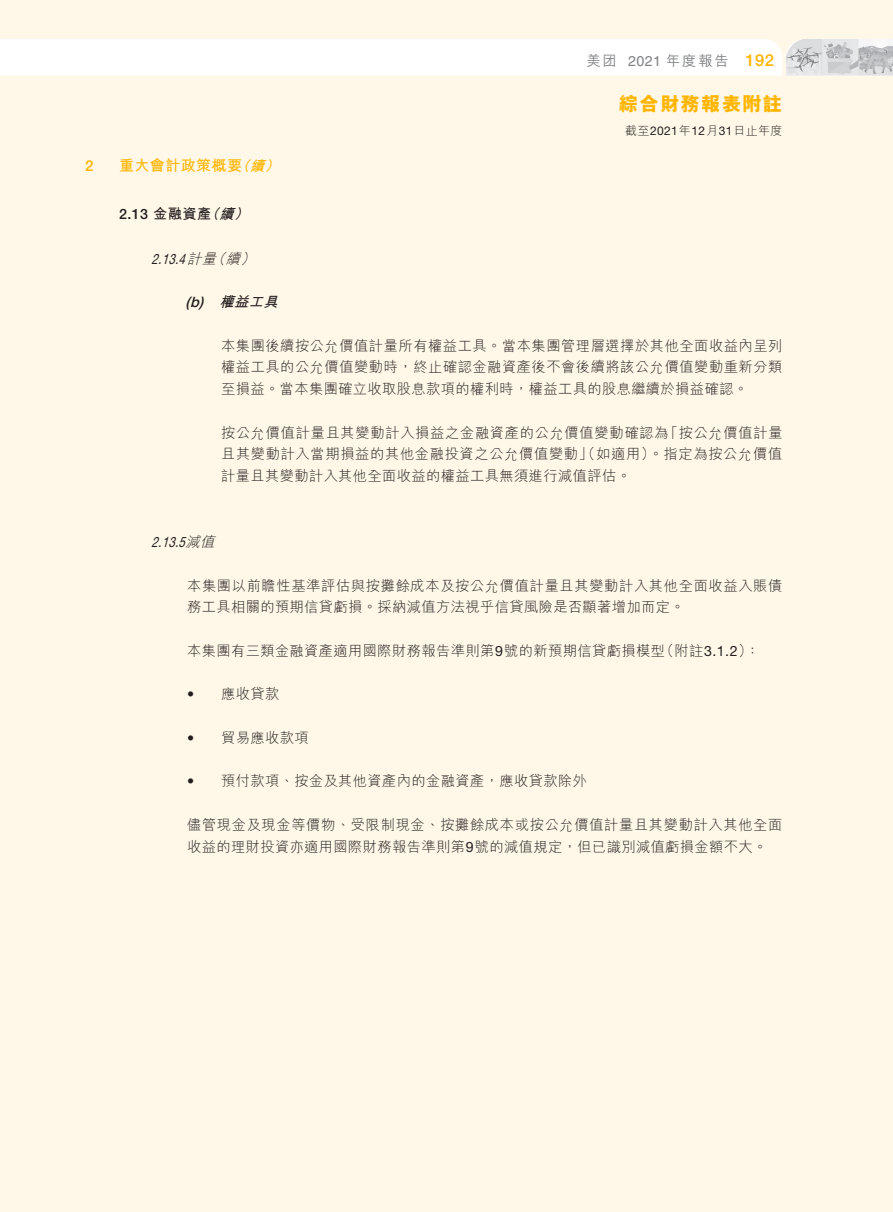
<style>
.page{position:relative;width:893px;height:1212px;background:#fff7e7}
.page>*{position:absolute;margin:0;border:0;box-sizing:border-box;transform-origin:0 0}
.t1{font:800 19.5px "M Hei HK";letter-spacing:.055em;color:#ffb500}
.t2{font:700 15px "M Hei HK";letter-spacing:.03em;color:#ffb500}
.t3{font:500 15px "Helvetica Neue LT Std";color:#ffb500}
.t4{font:300 14.25px/21.8px "M Hei HK";letter-spacing:.03em;color:#231f20;text-align:justify}
.t5{font:italic 14.25px "Helvetica Neue LT Std";color:#231f20;scale:.8 1}
.t6{font:14.25px "Helvetica LT Std";color:#808285}
.t7{font:500 14.25px "Helvetica Neue LT Std";color:#231f20}
.t8{font:italic 700 14.25px "M Hei HK";color:#231f20}
.t9{font:300 12px "M Hei HK";letter-spacing:.03em;color:#231f20}
.s1{font-family:"M Hei HKS";font-weight:500}
.s2{font-family:"M Hei HK";font-weight:500}
.s3{font-family:"Helvetica Neue LT Std";font-weight:500;font-size:16.5px;color:#ffb500}
.s4{font-family:"Helvetica Neue LT Std";font-weight:400}
.s5{font-style:italic;font-size:14.25px}
.s6{font-family:"M Hei HK";font-weight:700}
.s7{font-family:"M Hei HK";font-weight:700;font-style:italic}
.s8{font-family:"M Hei HK";font-weight:300}
.s9{font-family:"Helvetica Neue LT Std";font-weight:500}
</style>
<div class="page">
<div style="left:0;top:39px;width:782px;height:37px;background:#fff"></div>
<img style="left:786px;top:39px;width:107px;height:37px">
<p class="t6" style="left:586px;top:53px;width:189px"><span class="s1">美團</span> 2021 <span class="s2">年度報告</span> <span class="s3">192</span></p>
<h1 class="t1" style="left:619px;top:91px;width:165px">綜合財務報表附註</h1>
<p class="t9" style="left:625px;top:124px;width:159px">截至<span class="s4">2021</span>年<span class="s4">12</span>月<span class="s4">31</span>日止年度</p>
<p class="t3" style="left:85px;top:156px;width:10px">2</p>
<p class="t2" style="left:119px;top:154px;width:166px">重大會計政策概要<span class="s5">（續）</span></p>
<p class="t7" style="left:119px;top:206px;width:136px">2.13 <span class="s6">金融資產</span><span class="s7">（續）</span></p>
<p class="t5" style="left:152px;top:250px;width:135px">2.13.4 <span class="s8">計量（續）</span></p>
<p class="t8" style="left:186px;top:291px;width:99px"><span class="s9">(b)</span> 權益工具</p>
<p class="t4" style="left:221px;top:334px;width:563px">本集團後續按公允價值計量所有權益工具。當本集團管理層選擇於其他全面收益內呈列權益工具的公允價值變動時，終止確認金融資產後不會後續將該公允價值變動重新分類至損益。當本集團確立收取股息款項的權利時，權益工具的股息繼續於損益確認。</p>
<p class="t4" style="left:221px;top:421px;width:563px">按公允價值計量且其變動計入損益之金融資產的公允價值變動確認為「按公允價值計量且其變動計入當期損益的其他金融投資之公允價值變動」（如適用）。指定為按公允價值計量且其變動計入其他全面收益的權益工具無須進行減值評估。</p>
<p class="t5" style="left:152px;top:533px;width:85px">2.13.5<span class="s8">減值</span></p>
<p class="t4" style="left:187px;top:574px;width:597px">本集團以前瞻性基準評估與按攤餘成本及按公允價值計量且其變動計入其他全面收益入賬債務工具相關的預期信貸虧損。採納減值方法視乎信貸風險是否顯著增加而定。</p>
<p class="t4" style="left:187px;top:639px;width:574px">本集團有三類金融資產適用國際財務報告準則第<span class="s4">9</span>號的新預期信貸虧損模型（附註<span class="s4">3.1.2</span>）：</p>
<p class="t4" style="left:187px;top:683px;width:94px"><span class="s4">•</span> 應收貸款</p>
<p class="t4" style="left:187px;top:726px;width:123px"><span class="s4">•</span> 貿易應收款項</p>
<p class="t4" style="left:187px;top:770px;width:401px"><span class="s4">•</span> 預付款項、按金及其他資產內的金融資產，應收貸款除外</p>
<p class="t4" style="left:187px;top:813px;width:597px">儘管現金及現金等價物、受限制現金、按攤餘成本或按公允價值計量且其變動計入其他全面收益的理財投資亦適用國際財務報告準則第<span class="s4">9</span>號的減值規定，但已識別減值虧損金額不大。</p>
</div>
